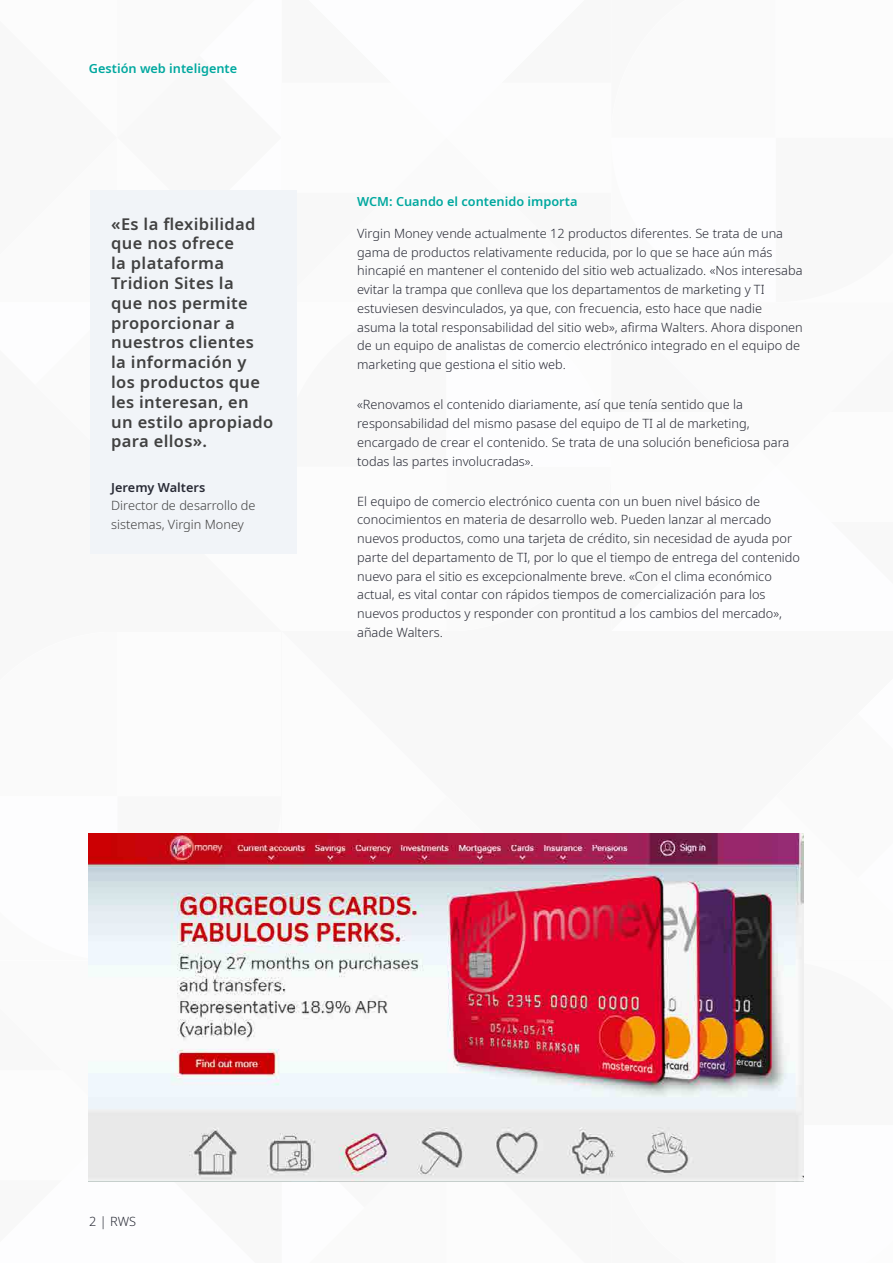
<style>
.page{position:relative;width:893px;height:1263px;background:#fff}
.page>*{position:absolute;margin:0;border:0;box-sizing:border-box;transform-origin:0 0}
.t1{font:600 16.5px/19.8px "Noto Sans";letter-spacing:.02em;color:#414141}
.t2{font:300 12.75px/18.8px "Noto Sans";color:#292b36}
.t3{font:600 12.75px "Noto Sans";color:#00a89f}
.t4{font:300 12.75px/18.8px "Noto Sans";color:#414141}
.t5{font:600 12.75px "Noto Sans";color:#292b36}
</style>
<div class="page">
<div style="left:90px;top:191px;width:207px;height:363px;background:#f1f4f8"></div>
<img style="left:89px;top:833px;width:714px;height:349px">
<p class="t3" style="left:89px;top:60px;width:150px">Gestión web inteligente</p>
<p class="t1" style="left:111px;top:214px;width:163px">«Es la flexibilidad que nos ofrece<br>la plataforma<br>Tridion Sites la<br>que nos permite proporcionar a nuestros clientes<br>la información y los productos que les interesan, en un estilo apropiado para ellos».</p>
<p class="t5" style="left:111px;top:478px;width:96px">Jeremy Walters</p>
<p class="t4" style="left:111px;top:497px;width:146px">Director de desarrollo de sistemas, Virgin Money</p>
<p class="t3" style="left:357px;top:193px;width:222px">WCM: Cuando el contenido importa</p>
<p class="t2" style="left:357px;top:224px;width:447px">Virgin Money vende actualmente 12 productos diferentes. Se trata de una gama de productos relativamente reducida, por lo que se hace aún más hincapié en mantener el contenido del sitio web actualizado. «Nos interesaba evitar la trampa que conlleva que los departamentos de marketing y TI estuviesen desvinculados, ya que, con frecuencia, esto hace que nadie asuma la total responsabilidad del sitio web», afirma Walters. Ahora disponen de un equipo de analistas de comercio electrónico integrado en el equipo de marketing que gestiona el sitio web.</p>
<p class="t2" style="left:357px;top:395px;width:434px">«Renovamos el contenido diariamente, así que tenía sentido que la responsabilidad del mismo pasase del equipo de TI al de marketing, encargado de crear el contenido. Se trata de una solución beneficiosa para todas las partes involucradas».</p>
<p class="t2" style="left:357px;top:492px;width:444px">El equipo de comercio electrónico cuenta con un buen nivel básico de conocimientos en materia de desarrollo web. Pueden lanzar al mercado nuevos productos, como una tarjeta de crédito, sin necesidad de ayuda por parte del departamento de TI, por lo que el tiempo de entrega del contenido nuevo para el sitio es excepcionalmente breve. «Con el clima económico actual, es vital contar con rápidos tiempos de comercialización para los nuevos productos y responder con prontitud a los cambios del mercado», añade Walters.</p>
<p class="t2" style="left:89px;top:1212px;width:48px">2 | RWS</p>
</div>
